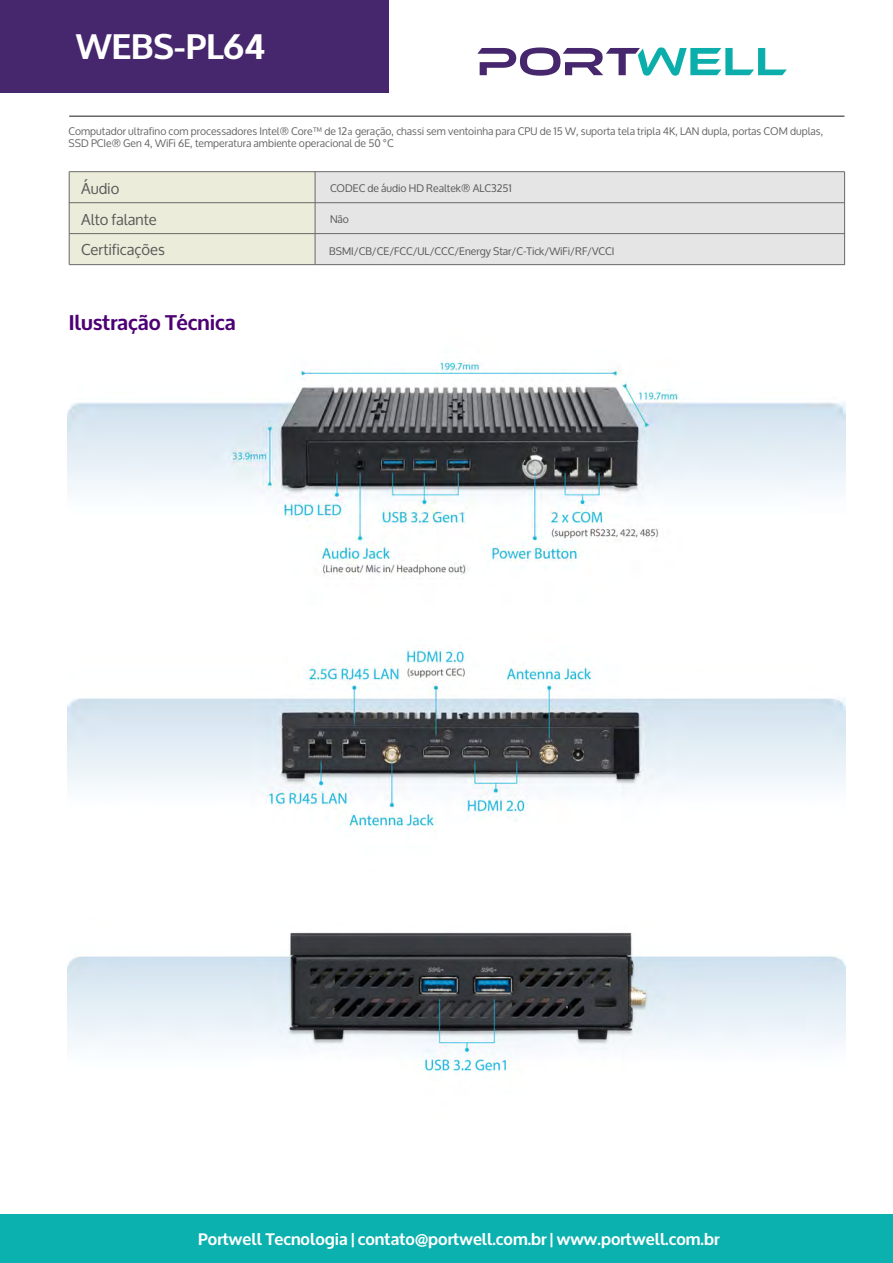
<style>
.page{position:relative;width:893px;height:1263px;background:#fff}
.page>*{position:absolute;margin:0;border:0;box-sizing:border-box;transform-origin:0 0}
.t1{font:700 35.1px "Oxygen";color:#fff}
.t2{font:700 21px "Oxygen";color:#4c0074}
.t3{font:700 16.5px "Oxygen";color:#fff}
.t4{font:15px/30.5px "Oxygen";color:#5a5858}
.t5{font:10.5px/12.6px "Oxygen";color:#666}
.t6{font:10.5px "Oxygen";color:#5a5858}
</style>
<div class="page">
<img style="left:67px;top:360px;width:778px;height:216px">
<svg style="left:477px;top:47px;width:310px;height:29px"></svg>
<div style="left:0;top:0;width:388px;height:93px;background:#46266c"></div>
<div style="left:0;top:1215px;width:893px;height:48px;background:#0bb1af"></div>
<hr style="left:69px;top:115px;width:775px;height:2px;background:#666">
<div style="left:315px;top:172px;width:530px;height:93px;background:#e5e5e5"></div>
<div style="left:69px;top:172px;width:245px;height:93px;background:#ececdb"></div>
<hr style="left:69px;top:171px;width:776px;height:1px;background:#737272">
<hr style="left:69px;top:202px;width:776px;height:1px;background:#737272">
<hr style="left:69px;top:233px;width:776px;height:1px;background:#737272">
<hr style="left:69px;top:264px;width:776px;height:1px;background:#737272">
<hr style="left:844px;top:172px;width:1px;height:93px;background:#737272">
<hr style="left:69px;top:172px;width:1px;height:93px;background:#737272">
<hr style="left:315px;top:172px;width:1px;height:93px;background:#737272">
<img style="left:67px;top:648px;width:778px;height:182px">
<img style="left:67px;top:932px;width:778px;height:143px">
<h1 class="t1" style="left:76px;top:25px;width:190px">WEBS-PL64</h1>
<p class="t5" style="left:68px;top:125px;width:756px">Computador ultrafino com processadores Intel® Core™ de 12ª geração, chassi sem ventoinha para CPU de 15 W, suporta tela tripla 4K, LAN dupla, portas COM duplas,<br>SSD PCIe® Gen 4, WiFi 6E, temperatura ambiente operacional de 50 °C</p>
<h3 class="t4" style="left:81px;top:173px;width:85px">Áudio<br>Alto falante<br>Certificações</h3>
<h2 class="t2" style="left:69px;top:309px;width:169px">Ilustração Técnica</h2>
<p class="t6" style="left:330px;top:182px;width:183px">CODEC de áudio HD Realtek® ALC3251</p>
<p class="t6" style="left:330px;top:213px;width:20px">Não</p>
<p class="t6" style="left:329px;top:245px;width:287px">BSMI/CB/CE/FCC/UL/CCC/Energy Star/C-Tick/WiFi/RF/VCCI</p>
<h3 class="t3" style="left:198px;top:1229px;width:523px">Portwell Tecnologia | contato@portwell.com.br | www.portwell.com.br</h3>
</div>
